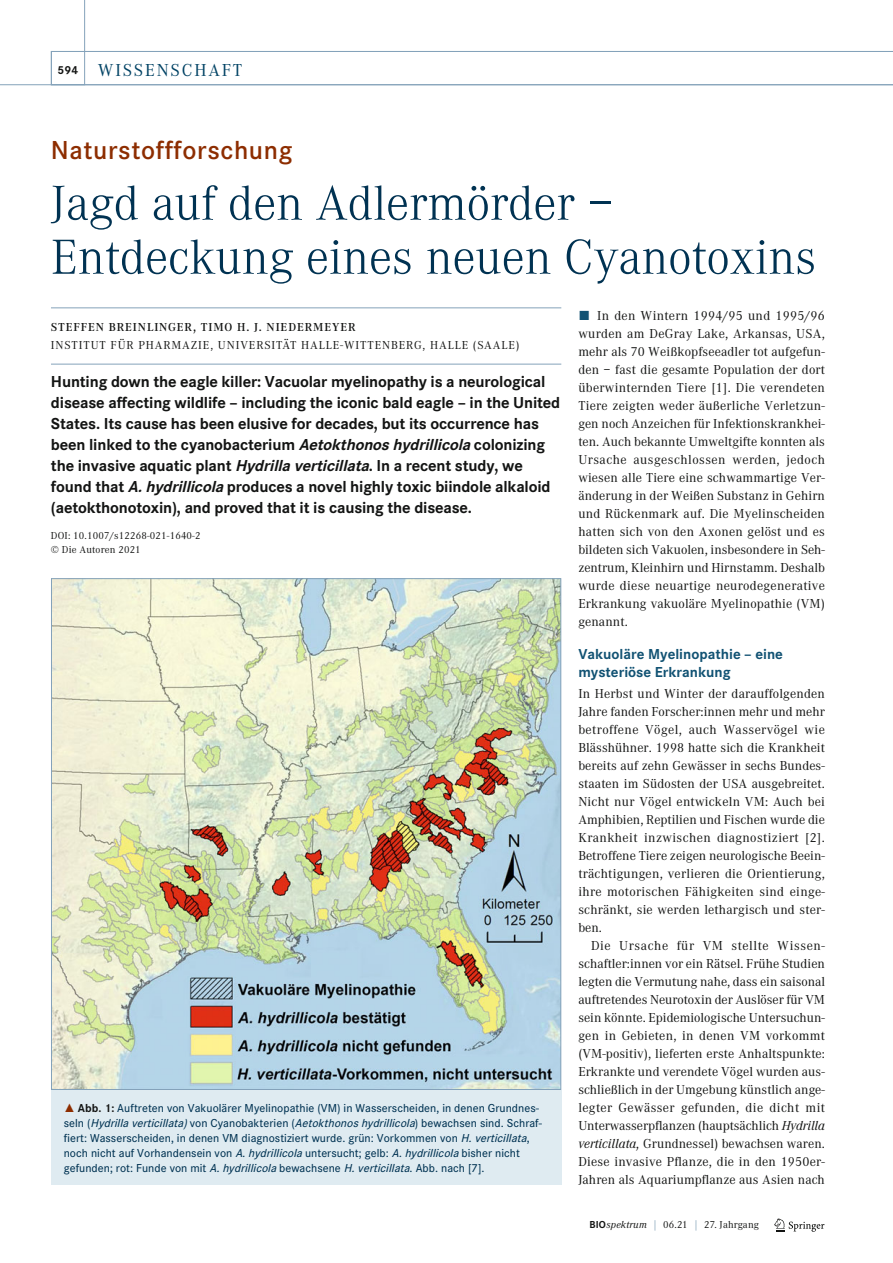
<style>
.page{position:relative;width:893px;height:1263px;background:#fff}
.page>*{position:absolute;margin:0;border:0;box-sizing:border-box;transform-origin:0 0}
.t1{font:300 51px/54px "Corporate A";color:#003252}
.t2{font:600 27px "Corporate S";letter-spacing:.02em;color:#8d2d00}
.t3{font:18px "Corporate A";letter-spacing:.1em;color:#004264}
.t4{font:700 16.5px/21px "Corporate S";letter-spacing:-.01em;color:#131413}
.t5{font:700 15px/18px "Corporate S";color:#115273}
.t6{font:13.5px/18px "Corporate A";letter-spacing:.01em;color:#131413;text-align:justify}
.t7{font:500 12px/15px "Corporate S";letter-spacing:.005em;color:#003252}
.t8{font:12px "Corporate A";letter-spacing:.075em;color:#131413}
.t9{font:600 12px "Corporate A";letter-spacing:.075em;color:#131413}
.t10{font:10.5px/13.5px "Corporate A";letter-spacing:.015em;color:#131413}
.s1{font-family:"Corporate S";font-weight:700;font-size:12px;color:#131413}
.s2{font-style:italic}
.s3{font-family:"The Sans Expert";font-weight:400;color:#8d2d00}
.s4{font-weight:700;color:#131413}
.s5{font-family:"The Sans Expert";color:#115273}
.s6{font-family:"Corporate S";font-weight:700}
.s7{color:#658ba6}
</style>
<div class="page">
<svg style="left:774px;top:1218px;width:50px;height:14px"></svg>
<hr style="left:51px;top:307px;width:510px;height:1px;background:#84a2ba">
<hr style="left:51px;top:364px;width:510px;height:1px;background:#84a2ba">
<img style="left:53px;top:580px;width:506px;height:508px">
<div style="left:51px;top:1090px;width:510px;height:94px;background:#dfebf1"></div>
<svg style="left:0;top:0;width:85px;height:85px"></svg>
<div style="left:51px;top:51px;width:842px;height:34px;border:1px solid #84a2ba"></div>
<h3 class="t3" style="left:58px;top:63px;width:186px"><span class="s1">594</span> WISSENSCHAFT</h3>
<h2 class="t2" style="left:51px;top:141px;width:243px">Naturstoffforschung</h2>
<h1 class="t1" style="left:51px;top:181px;width:767px">Jagd auf den Adlermörder –<br>Entdeckung eines neuen Cyanotoxins</h1>
<p class="t9" style="left:51px;top:323px;width:306px">STEFFEN BREINLINGER, TIMO H. J. NIEDERMEYER</p>
<p class="t8" style="left:51px;top:341px;width:470px">INSTITUT FÜR PHARMAZIE, UNIVERSITÄT HALLE-WITTENBERG, HALLE (SAALE)</p>
<p class="t4" style="left:51px;top:372px;width:511px">Hunting down the eagle killer: Vacuolar myelinopathy is a neurological disease affecting wildlife – including the iconic bald eagle – in the United States. Its cause has been elusive for decades, but its occurrence has been linked to the cyanobacterium <span class="s2">Aetokthonos hydrillicola</span> colonizing the invasive aquatic plant <span class="s2">Hydrilla verticillata</span>. In a recent study, we found that <span class="s2">A.hydrillicola</span> produces a novel highly toxic biindole alkaloid (aetokthonotoxin), and proved that it is causing the disease.</p>
<p class="t10" style="left:51px;top:530px;width:151px">DOI: 10.1007/s12268-021-1640-2 © Die Autoren 2021</p>
<p class="t7" style="left:64px;top:1101px;width:480px"><span class="s3">˚</span> <span class="s4">Abb. 1:</span> Auftreten von Vakuolärer Myelinopathie (VM) in Wasserscheiden, in denen Grundnes&shy;s e l n ( <span class="s2">Hydrilla verticillata)</span>v o n C y a n o b a k t e r i e n ( <span class="s2">Aetokthonos hydrillicola</span>) b e w a c h s e n s i n d . S c h r a f&shy;fiert: Wasserscheiden, in denen VM diagnostiziert wurde. grün: Vorkommen von <span class="s2">H.verticillata</span>, noch nicht auf Vorhandensein von <span class="s2">A.hydrillicola</span> untersucht; gelb: <span class="s2">A.hydrillicola</span> bisher nicht gefunden; rot: Funde von mit <span class="s2">A.hydrillicola</span> bewachsene <span class="s2">H.verticillata</span>. Abb. nach [7].</p>
<p class="t6" style="left:578px;top:308px;width:248px"><span class="s5">ó</span> In den Wintern 1994/95 und 1995/96 wurden am DeGray Lake, Arkansas, USA, mehr als 70 Weißkopfseeadler tot aufgefun&shy;den – fast die gesamte Population der dort überwinternden Tiere [1]. Die verendeten Tiere zeigten weder äußerliche Verletzun&shy;gen noch Anzeichen für Infektionskrankhei&shy;ten. Auch bekannte Umweltgifte konnten als Ursache ausgeschlossen werden, jedoch wiesen alle Tiere eine schwammartige Ver&shy;änderung in der Weißen Substanz in Gehirn und Rückenmark auf. Die Myelinscheiden hatten sich von den Axonen gelöst und es bildeten sich Vakuolen, insbesondere in Seh&shy;zentrum, Kleinhirn und Hirnstamm. Deshalb wurde diese neuartige neurodegenerative Erkrankung vakuoläre Myelinopathie (VM) genannt.</p>
<p class="t5" style="left:578px;top:647px;width:206px">Vakuoläre Myelinopathie – eine mysteriöse Erkrankung</p>
<p class="t6" style="left:578px;top:686px;width:248px">In Herbst und Winter der darauffolgenden Jahre fanden Forscher:innen mehr und mehr betroffene Vögel, auch Wasservögel wie Blässhühner. 1998 hatte sich die Krankheit bereits auf zehn Gewässer in sechs Bundes&shy;staaten im Südosten der USA ausgebreitet.<br>Nicht nur Vögel entwickeln VM: Auch bei Amphibien, Reptilien und Fischen wurde die Krankheit inzwischen diagnostiziert [2].<br>Betroffene Tiere zeigen neurologische Beein&shy;trächtigungen, verlieren die Orientierung, ihre motorischen Fähigkeiten sind einge&shy;schränkt, sie werden lethargisch und ster&shy;ben.</p>
<p class="t6" style="left:578px;top:938px;width:248px;text-indent:13px">Die Ursache für VM stellte Wis sen&shy;schaftler:innen vor ein Rätsel. Frühe Studien legten die Vermutung nahe, dass ein saisonal auftretendes Neurotoxin der Auslöser für VM sein könnte. Epidemiologische Untersuchun&shy;gen in Gebieten, in denen VM vorkommt (VM-positiv), lieferten erste Anhaltspunkte:<br>Erkrankte und verendete Vögel wurden aus&shy;schließlich in der Umgebung künstlich ange&shy;legter Gewässer gefunden, die dicht mit Unterwasserpflanzen (hauptsächlich <span class="s2">Hydrilla verticillata,</span> Grundnessel) bewachsen waren.<br>Diese invasive Pflanze, die in den 1950er-Jahren als Aquariumpflanze aus Asien nach</p>
<p class="t10" style="left:589px;top:1219px;width:171px"><span class="s6">BIO</span><span class="s2">spektrum</span> <span class="s7">|</span> 06.21 <span class="s7">|</span> 27. Jahrgang</p>
</div>
